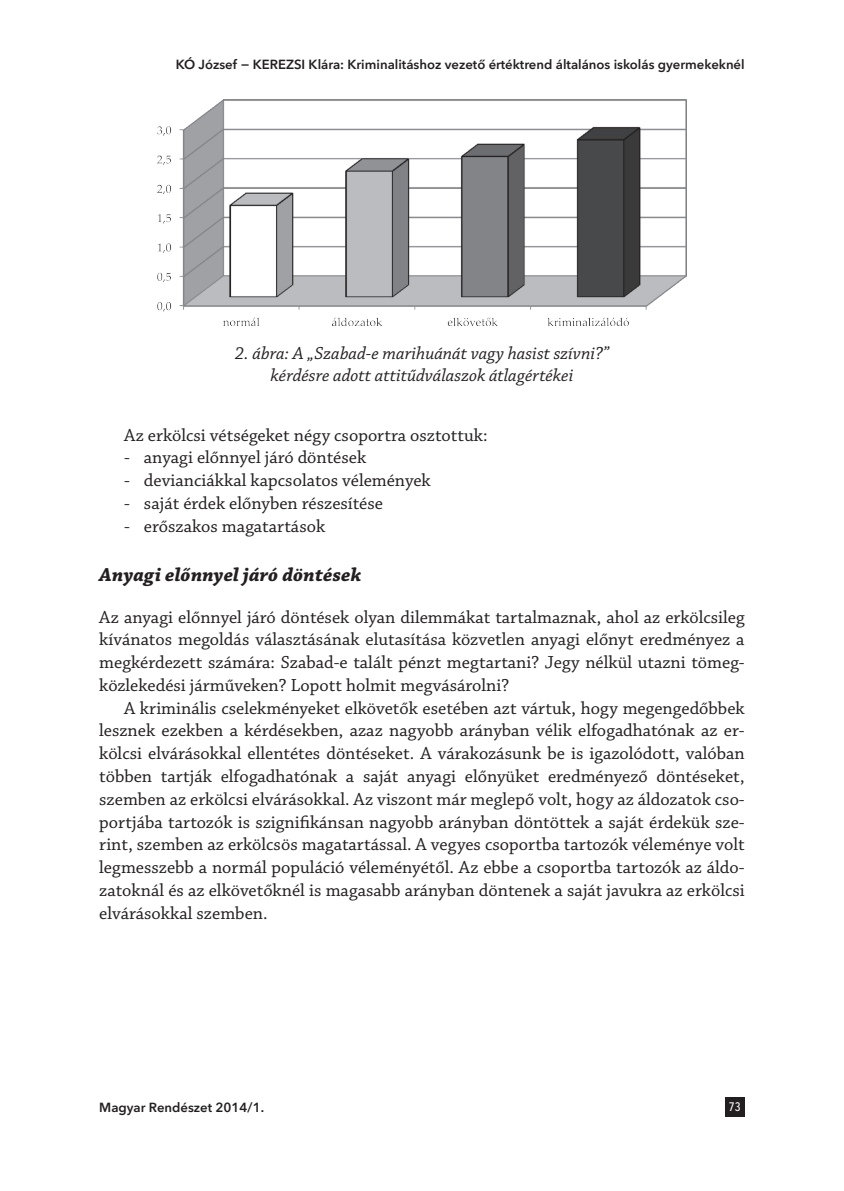
<style>
.page{position:relative;width:844px;height:1191px;background:#fff}
.page>*{position:absolute;margin:0;border:0;box-sizing:border-box;transform-origin:0 0}
.Címsor_2{font:italic 700 19.6px "Chaparral Pro";letter-spacing:.01em;color:#231f20}
.Szöveg{font:18.38px/22.8px "Chaparral Pro";color:#231f20;text-align:justify}
.Szöveg_első_bekezdés{font:18.38px/22.8px "Chaparral Pro";color:#231f20;text-align:justify}
.képalá{font:italic 18.38px/22.8px "Chaparral Pro";color:#231f20;text-align:center}
.t1{font:600 13.12px "Avenir Next LT Pro";color:#231f20}
.t2{font:500 condensed 12.25px "Avenir Next LT Pro";color:#fff}
</style>
<div class="page">
<div style="left:724px;top:1096px;width:20px;height:20px;background:#231f20"></div>
<img style="left:157px;top:99px;width:529px;height:227px">
<p class="t1" style="left:176px;top:57px;width:570px">KÓ József − KEREZSI Klára: Kriminalitáshoz vezető értéktrend általános iskolás gyermekeknél</p>
<p class="képalá" style="left:235px;top:342px;width:376px">2. ábra: A „Szabad-e marihuánát vagy hasist szívni?” kérdésre adott attitűdválaszok átlagértékei</p>
<p class="Szöveg" style="left:124px;top:424px;width:365px">Az erkölcsi vétségeket négy csoportra osztottuk:</p>
<p class="Szöveg" style="left:124px;top:447px;width:243px">- anyagi előnnyel járó döntések</p>
<p class="Szöveg" style="left:124px;top:470px;width:308px">- devianciákkal kapcsolatos vélemények</p>
<p class="Szöveg" style="left:124px;top:492px;width:260px">- saját érdek előnyben részesítése</p>
<p class="Szöveg" style="left:124px;top:515px;width:202px">- erőszakos magatartások</p>
<p class="Címsor_2" style="left:99px;top:563px;width:263px">Anyagi előnnyel járó döntések</p>
<p class="Szöveg_első_bekezdés" style="left:99px;top:606px;width:646px">Az anyagi előnnyel járó döntések olyan dilemmákat tartalmaznak, ahol az erkölcsileg kívánatos megoldás választásának elutasítása közvetlen anyagi előnyt eredményez a megkérdezett számára: Szabad-e talált pénzt megtartani? Jegy nélkül utazni tömeg&shy;közlekedési járműveken? Lopott holmit megvásárolni?</p>
<p class="Szöveg" style="left:99px;top:697px;width:646px;text-indent:25px">A kriminális cselekményeket elkövetők esetében azt vártuk, hogy megengedőbbek lesznek ezekben a kérdésekben, azaz nagyobb arányban vélik elfogadhatónak az er&shy;kölcsi elvárásokkal ellentétes döntéseket. A várakozásunk be is igazolódott, valóban többen tartják elfogadhatónak a saját anyagi előnyüket eredményező döntéseket, szemben az erkölcsi elvárásokkal. Az viszont már meglepő volt, hogy az áldozatok cso&shy;portjába tartozók is szignifikánsan nagyobb arányban döntöttek a saját érdekük sze&shy;rint, szemben az erkölcsös magatartással. A vegyes csoportba tartozók véleménye volt legmesszebb a normál populáció véleményétől. Az ebbe a csoportba tartozók az áldo&shy;zatoknál és az elkövetőknél is magasabb arányban döntenek a saját javukra az erkölcsi elvárásokkal szemben.</p>
<p class="t1" style="left:99px;top:1099px;width:166px">Magyar Rendészet 2014/1.</p>
<p class="t2" style="left:728px;top:1099px;width:13px">73</p>
</div>
